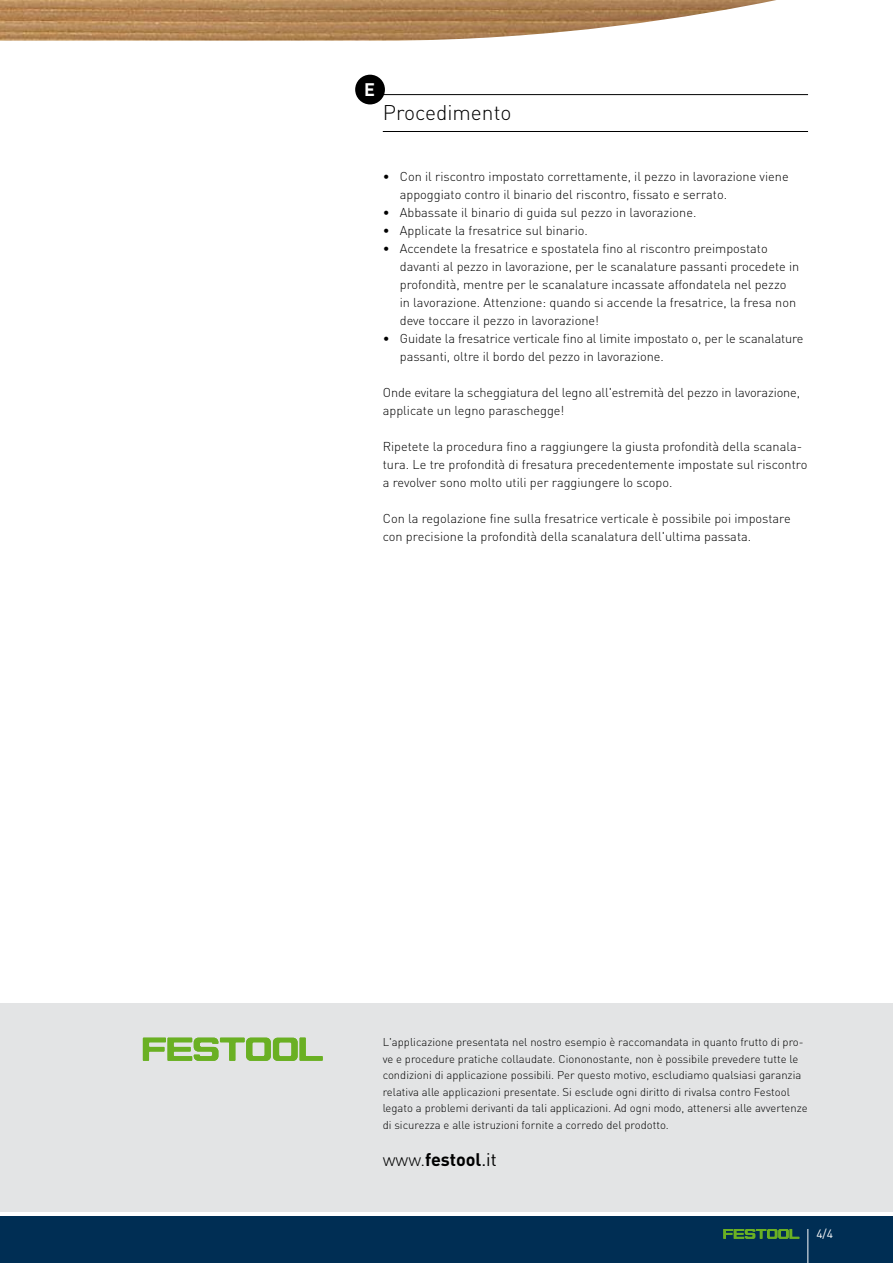
<style>
.page{position:relative;width:893px;height:1263px;background:#fff}
.page>*{position:absolute;margin:0;border:0;box-sizing:border-box;transform-origin:0 0}
.t1{font:300 21px "DIN Pro";color:#000}
.t2{font:700 18px "DIN Pro";color:#000}
.t3{font:700 18px "DIN Pro";color:#fff}
.t4{font:300 12.75px/18px "DIN Pro";color:#000}
.t5{font:12px "DIN Pro";color:#fff}
.t6{font:300 11.25px/16.5px "DIN Pro";color:#000}
.s1{font-weight:300}
.s2{font-weight:400}
</style>
<div class="page">
<div style="left:0;top:1216px;width:893px;height:47px;background:#002e54"></div>
<svg style="left:723px;top:1229px;width:76px;height:10px"></svg>
<hr style="left:807px;top:1229px;width:1px;height:34px;background:#fff">
<div style="left:0;top:1003px;width:893px;height:209px;background:#e3e4e5"></div>
<svg style="left:143px;top:1037px;width:180px;height:24px"></svg>
<img style="left:0;top:0;width:776px;height:41px">
<div style="left:355px;top:75px;width:30px;height:29px;background:#000;border-radius:50%"></div>
<hr style="left:383px;top:94px;width:425px;height:1px;background:#000">
<hr style="left:383px;top:131px;width:425px;height:1px;background:#000">
<h2 class="t3" style="left:364px;top:77px;width:12px">E</h2>
<h1 class="t1" style="left:383px;top:99px;width:130px">Procedimento</h1>
<p class="t4" style="left:400px;top:167px;width:390px;text-indent:-17px">• Con il riscontro impostato correttamente, il pezzo in lavorazione viene appoggiato contro il binario del riscontro, fissato e serrato.</p>
<p class="t4" style="left:383px;top:203px;width:315px">• Abbassate il binario di guida sul pezzo in lavorazione.</p>
<p class="t4" style="left:383px;top:221px;width:207px">• Applicate la fresatrice sul binario.</p>
<p class="t4" style="left:400px;top:239px;width:401px;text-indent:-17px">• Accendete la fresatrice e spostatela fino al riscontro preimpostato davanti al pezzo in lavorazione, per le scanalature passanti procedete in profondità, mentre per le scanalature incassate affondatela nel pezzo in lavorazione. Attenzione: quando si accende la fresatrice, la fresa non deve toccare il pezzo in lavorazione!</p>
<p class="t4" style="left:400px;top:329px;width:405px;text-indent:-17px">• Guidate la fresatrice verticale fino al limite impostato o, per le scanalature passanti, oltre il bordo del pezzo in lavorazione.</p>
<p class="t4" style="left:383px;top:383px;width:419px">Onde evitare la scheggiatura del legno all'estremità del pezzo in lavorazione, applicate un legno paraschegge!</p>
<p class="t4" style="left:383px;top:437px;width:426px">Ripetete la procedura fino a raggiungere la giusta profondità della scanala&shy;tura. Le tre profondità di fresatura precedentemente impostate sul riscontro a revolver sono molto utili per raggiungere lo scopo.</p>
<p class="t4" style="left:383px;top:509px;width:409px">Con la regolazione fine sulla fresatrice verticale è possibile poi impostare con precisione la profondità della scanalatura dell'ultima passata.</p>
<p class="t6" style="left:383px;top:1033px;width:427px">L'applicazione presentata nel nostro esempio è raccomandata in quanto frutto di pro&shy;ve e procedure pratiche collaudate. Ciononostante, non è possibile prevedere tutte le condizioni di applicazione possibili. Per questo motivo, escludiamo qualsiasi garanzia relativa alle applicazioni presentate. Si esclude ogni diritto di rivalsa contro Festool legato a problemi derivanti da tali applicazioni. Ad ogni modo, attenersi alle avvertenze di sicurezza e alle istruzioni fornite a corredo del prodotto.</p>
<h2 class="t2" style="left:383px;top:1147px;width:116px"><span class="s1">www.</span>festool<span class="s2">.it</span></h2>
<p class="t5" style="left:816px;top:1225px;width:18px">4/4</p>
</div>
